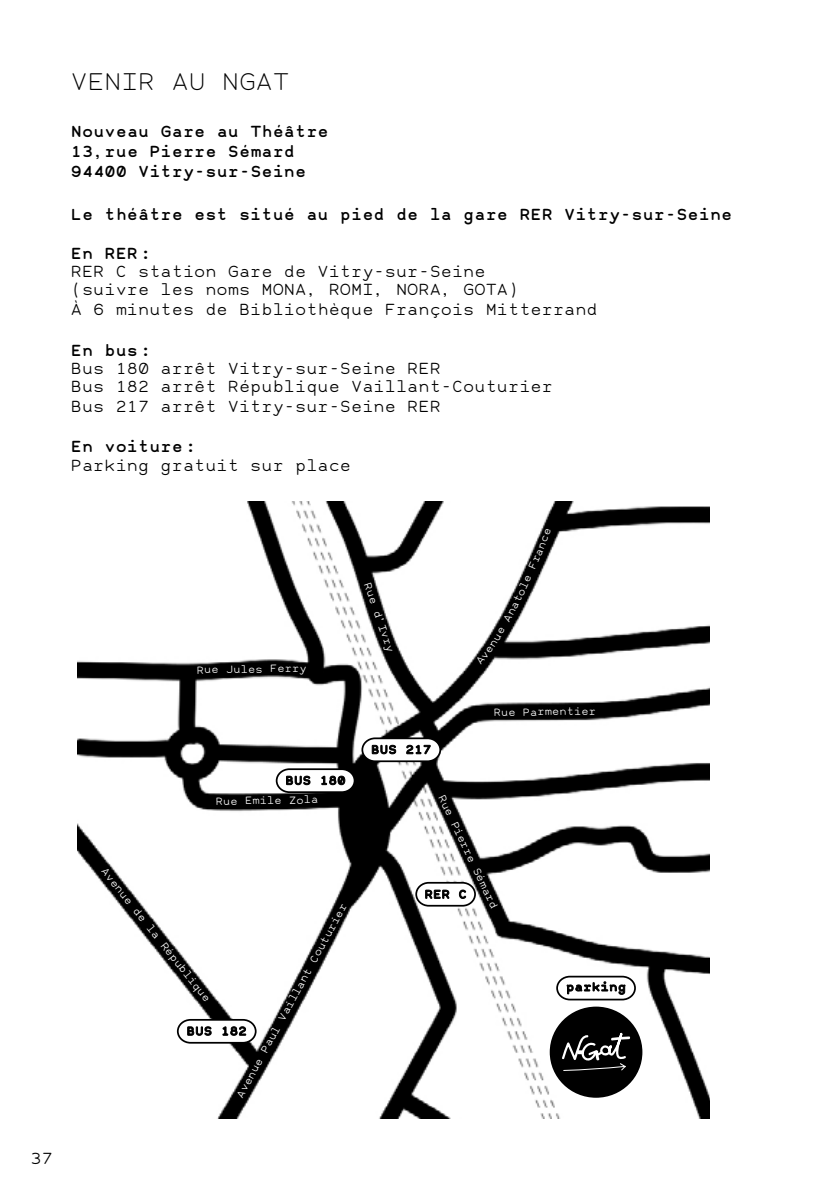
<style>
.page{position:relative;width:840px;height:1191px;background:#fff}
.page>*{position:absolute;margin:0;border:0;box-sizing:border-box;transform-origin:0 0}
.t1{font:300 24px "Alma Mono";color:#000}
.t2{font:16px/18.4px "Alma Mono";color:#000}
.t3{font:700 16px/20px "Alma Mono";color:#000}
.t4{font:10.4px "Alma Mono";color:#fff}
</style>
<div class="page">
<img style="left:77px;top:501px;width:632px;height:618px">
<div style="left:549px;top:1006px;width:93px;height:91px;background:#000;border-radius:50%"></div>
<svg style="left:562px;top:1032px;width:68px;height:39px"></svg>
<svg style="left:176px;top:1018px;width:81px;height:26px"></svg>
<svg style="left:275px;top:736px;width:167px;height:58px"></svg>
<svg style="left:414px;top:881px;width:62px;height:26px"></svg>
<svg style="left:555px;top:975px;width:81px;height:26px"></svg>
<svg style="left:475px;top:527px;width:77px;height:138px"></svg>
<h1 class="t1" style="left:71px;top:67px;width:220px">VENIR AU NGAT</h1>
<p class="t3" style="left:71px;top:121px;width:259px">Nouveau Gare au Théâtre<br>13,rue Pierre Sémard<br>94400 Vitry-sur-Seine</p>
<p class="t3" style="left:71px;top:204px;width:662px">Le théâtre est situé au pied de la gare RER Vitry-sur-Seine</p>
<p class="t3" style="left:71px;top:243px;width:82px">En RER:</p>
<p class="t2" style="left:71px;top:262px;width:450px">RER C station Gare de Vitry-sur-Seine (suivre les noms MONA, ROMI, NORA, GOTA)</p>
<p class="t2" style="left:71px;top:300px;width:528px">À 6 minutes de Bibliothèque François Mitterrand</p>
<p class="t3" style="left:71px;top:340px;width:82px">En bus:</p>
<p class="t2" style="left:71px;top:359px;width:483px">Bus 180 arrêt Vitry-sur-Seine RER<br>Bus 182 arrêt République Vaillant-Couturier</p>
<p class="t2" style="left:71px;top:397px;width:371px">Bus 217 arrêt Vitry-sur-Seine RER</p>
<p class="t3" style="left:71px;top:436px;width:127px">En voiture:</p>
<p class="t2" style="left:71px;top:456px;width:281px">Parking gratuit sur place</p>
<p class="t2" style="left:30px;top:1149px;width:24px">37</p>
<p class="t4" style="left:196px;top:663px;width:111px;rotate:-1deg">Rue Jules Ferry</p>
<p class="t4" style="left:373px;top:581px;width:75px;rotate:71deg">Rue d’Ivry</p>
<p class="t4" style="left:216px;top:795px;width:104px;rotate:-1deg">Rue Emile Zola</p>
<p class="t4" style="left:108px;top:865px;width:170px;rotate:51deg">Avenue de la République</p>
<p class="t4" style="left:234px;top:1094px;width:221px;rotate:-62deg">Avenue Paul Vaillant Couturier</p>
<p class="t4" style="left:493px;top:706px;width:104px;rotate:-1deg">Rue Parmentier</p>
<p class="t4" style="left:447px;top:792px;width:126px;rotate:65deg">Rue Pierre Sémard</p>
</div>
